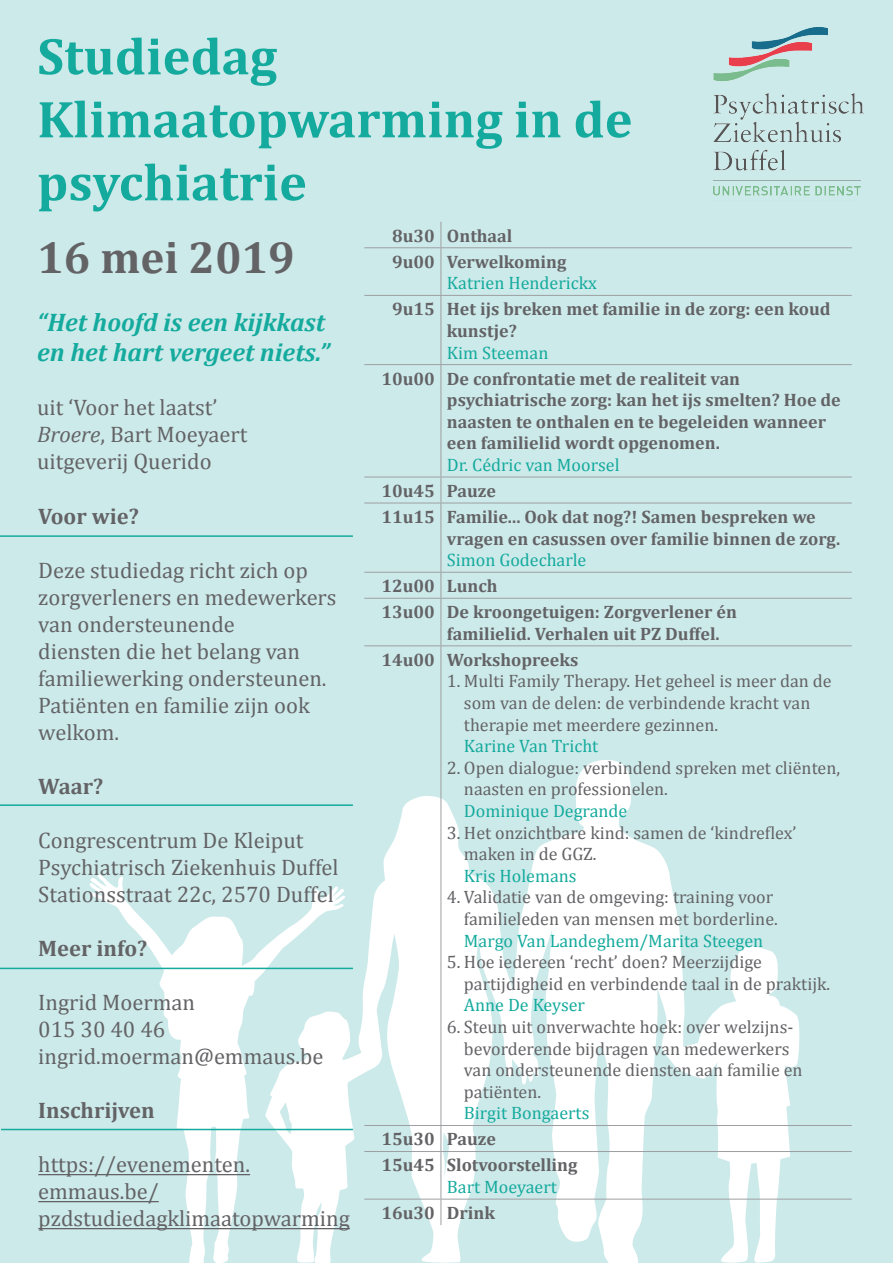
<style>
.page{position:relative;width:893px;height:1263px;background:#cdeaea}
.page>*{position:absolute;margin:0;border:0;box-sizing:border-box;transform-origin:0 0}
.t1{font:700 52.5px/63px "Cambria";color:#14aa9d}
.t2{font:700 45px "Cambria";color:#636366}
.t3{font:italic 700 25.5px/30.6px "Cambria";color:#14aa9d}
.t4{font:22.5px/27px "Cambria";color:#636366}
.t5{font:700 22.5px "Cambria";color:#636366}
.t6{font:18px/21.6px "Cambria";color:#636366}
.t7{font:700 18px/26px "Cambria";color:#636366}
.t8{font:18px "Cambria";color:#14aa9d}
.s1{font-style:italic}
</style>
<div class="page">
<svg style="left:539px;top:760px;width:262px;height:503px"></svg>
<svg style="left:362px;top:795px;width:177px;height:468px;fill:#fff"></svg>
<svg style="left:90px;top:874px;width:256px;height:389px"></svg>
<svg style="left:264px;top:997px;width:119px;height:266px"></svg>
<img style="left:713px;top:28px;width:151px;height:168px">
<svg style="left:441px;top:222px;width:1px;height:25px"></svg>
<hr style="left:364px;top:247px;width:77px;height:1px;background:#9d9fa2">
<hr style="left:441px;top:247px;width:411px;height:1px;background:#9d9fa2">
<hr style="left:441px;top:248px;width:1px;height:47px;background:#9d9fa2">
<hr style="left:364px;top:295px;width:77px;height:1px;background:#9d9fa2">
<hr style="left:441px;top:295px;width:411px;height:1px;background:#9d9fa2">
<hr style="left:441px;top:296px;width:1px;height:68px;background:#9d9fa2">
<hr style="left:364px;top:364px;width:77px;height:1px;background:#9d9fa2">
<hr style="left:441px;top:364px;width:411px;height:1px;background:#9d9fa2">
<hr style="left:441px;top:365px;width:1px;height:112px;background:#9d9fa2">
<hr style="left:364px;top:477px;width:77px;height:1px;background:#9d9fa2">
<hr style="left:441px;top:477px;width:411px;height:1px;background:#9d9fa2">
<svg style="left:441px;top:477px;width:1px;height:26px"></svg>
<hr style="left:364px;top:503px;width:77px;height:1px;background:#9d9fa2">
<hr style="left:441px;top:503px;width:411px;height:1px;background:#9d9fa2">
<hr style="left:441px;top:503px;width:1px;height:69px;background:#9d9fa2">
<hr style="left:364px;top:572px;width:77px;height:1px;background:#9d9fa2">
<hr style="left:441px;top:572px;width:411px;height:1px;background:#9d9fa2">
<svg style="left:441px;top:573px;width:1px;height:25px"></svg>
<hr style="left:364px;top:598px;width:77px;height:1px;background:#9d9fa2">
<hr style="left:441px;top:598px;width:411px;height:1px;background:#9d9fa2">
<hr style="left:441px;top:599px;width:1px;height:46px;background:#9d9fa2">
<hr style="left:364px;top:645px;width:77px;height:1px;background:#9d9fa2">
<hr style="left:441px;top:645px;width:411px;height:1px;background:#9d9fa2">
<hr style="left:441px;top:646px;width:1px;height:479px;background:#9d9fa2">
<hr style="left:364px;top:1125px;width:77px;height:1px;background:#9d9fa2">
<hr style="left:441px;top:1125px;width:411px;height:1px;background:#9d9fa2">
<svg style="left:441px;top:1126px;width:1px;height:25px"></svg>
<hr style="left:364px;top:1151px;width:77px;height:1px;background:#9d9fa2">
<hr style="left:441px;top:1151px;width:411px;height:1px;background:#9d9fa2">
<hr style="left:441px;top:1152px;width:1px;height:47px;background:#9d9fa2">
<hr style="left:364px;top:1199px;width:77px;height:1px;background:#9d9fa2">
<hr style="left:441px;top:1199px;width:411px;height:1px;background:#9d9fa2">
<svg style="left:441px;top:1199px;width:1px;height:26px"></svg>
<hr style="left:0;top:535px;width:353px;height:2px;background:#14aa9d">
<hr style="left:0;top:804px;width:353px;height:2px;background:#14aa9d">
<hr style="left:0;top:968px;width:353px;height:1px;background:#14aa9d">
<hr style="left:1px;top:1129px;width:352px;height:1px;background:#14aa9d">
<hr style="left:38px;top:1174px;width:212px;height:1px;background:#636366">
<hr style="left:38px;top:1201px;width:121px;height:1px;background:#636366">
<hr style="left:38px;top:1228px;width:312px;height:1px;background:#636366">
<h1 class="t1" style="left:37px;top:23px;width:597px">Studiedag<br>Klimaatopwarming in de psychiatrie</h1>
<h2 class="t2" style="left:37px;top:226px;width:259px">16 mei 2019</h2>
<p class="t7" style="left:392px;top:222px;width:176px">8u30 Onthaal<br>9u00 Verwelkoming</p>
<p class="t8" style="left:447px;top:273px;width:151px">Katrien Henderickx</p>
<p class="t7" style="left:447px;top:298px;width:385px;line-height:21.6px;text-indent:-55px">9u15 Het ijs breken met familie in de zorg: een koud kunstje?</p>
<p class="t8" style="left:447px;top:342px;width:103px">Kim Steeman</p>
<p class="t7" style="left:447px;top:367px;width:395px;line-height:21.6px;text-indent:-65px">10u00 De confrontatie met de realiteit van psychiatrische zorg: kan het ijs smelten? Hoe de naasten te onthalen en te begeleiden wanneer een familielid wordt opgenomen.</p>
<p class="t8" style="left:447px;top:454px;width:174px">Dr. Cédric van Moorsel</p>
<p class="t7" style="left:382px;top:477px;width:436px">10u45 Pauze<br>11u15 Familie... Ook dat nog?! Samen bespreken we</p>
<p class="t7" style="left:447px;top:525px;width:395px">vragen en casussen over familie binnen de zorg.</p>
<p class="t8" style="left:447px;top:549px;width:141px">Simon Godecharle</p>
<p class="t7" style="left:382px;top:572px;width:357px">12u00 Lunch<br>13u00 De kroongetuigen: Zorgverlener én</p>
<p class="t7" style="left:382px;top:620px;width:340px;text-indent:65px">familielid. Verhalen uit PZ Duffel.<br>14u00 Workshopreeks</p>
<p class="t6" style="left:464px;top:670px;width:369px;text-indent:-17px">1. Multi Family Therapy. Het geheel is meer dan de som van de delen: de verbindende kracht van therapie met meerdere gezinnen.</p>
<p class="t8" style="left:464px;top:735px;width:136px">Karine Van Tricht</p>
<p class="t6" style="left:464px;top:757px;width:378px;text-indent:-17px">2. Open dialogue: verbindend spreken met cliënten, naasten en professionelen.</p>
<p class="t8" style="left:464px;top:800px;width:165px">Dominique Degrande</p>
<p class="t6" style="left:464px;top:821px;width:334px;text-indent:-17px">3. Het onzichtbare kind: samen de ‘kindreflex’ maken in de GGZ.</p>
<p class="t8" style="left:464px;top:865px;width:114px">Kris Holemans</p>
<p class="t6" style="left:447px;top:886px;width:332px;text-align:right">4. Validatie van de omgeving: training voor familieleden van mensen met borderline.</p>
<p class="t8" style="left:464px;top:930px;width:301px">Margo Van Landeghem/Marita Steegen</p>
<p class="t6" style="left:464px;top:951px;width:368px;text-indent:-17px">5. Hoe iedereen ‘recht’ doen? Meerzijdige partijdigheid en verbindende taal in de praktijk.</p>
<p class="t8" style="left:464px;top:995px;width:123px">Anne De Keyser</p>
<p class="t6" style="left:464px;top:1016px;width:340px;text-indent:-17px">6. Steun uit onverwachte hoek: over welzijns&shy;bevorderende bijdragen van medewerkers van ondersteunende diensten aan familie en patiënten.</p>
<p class="t8" style="left:464px;top:1103px;width:127px">Birgit Bongaerts</p>
<p class="t7" style="left:382px;top:1126px;width:197px">15u30 Pauze<br>15u45 Slotvoorstelling</p>
<p class="t8" style="left:447px;top:1176px;width:111px">Bart Moeyaert</p>
<p class="t7" style="left:382px;top:1199px;width:115px">16u30 Drink</p>
<h3 class="t3" style="left:37px;top:306px;width:294px">“Het hoofd is een kijkkast en het hart vergeet niets.”</h3>
<p class="t4" style="left:37px;top:394px;width:212px">uit ‘Voor het laatst’<br><span class="s1">Broere</span>, Bart Moeyaert uitgeverij Querido</p>
<p class="t5" style="left:38px;top:500px;width:102px">Voor wie?</p>
<p class="t4" style="left:38px;top:556px;width:300px">Deze studiedag richt zich op zorgverleners en medewerkers van ondersteunende<br>diensten die het belang van familiewerking ondersteunen.<br>Patiënten en familie zijn ook welkom.</p>
<p class="t5" style="left:38px;top:770px;width:67px">Waar?</p>
<p class="t4" style="left:38px;top:826px;width:302px">Congrescentrum De Kleiput<br>Psychiatrisch Ziekenhuis Duffel<br>Stationsstraat 22c, 2570 Duffel</p>
<p class="t5" style="left:38px;top:932px;width:111px">Meer info?</p>
<p class="t4" style="left:38px;top:988px;width:287px">Ingrid Moerman<br>015 30 40 46 ingrid.moerman@emmaus.be</p>
<p class="t5" style="left:38px;top:1094px;width:118px">Inschrijven</p>
<p class="t4" style="left:38px;top:1150px;width:313px">https://evenementen. emmaus.be/ pzdstudiedagklimaatopwarming</p>
</div>
